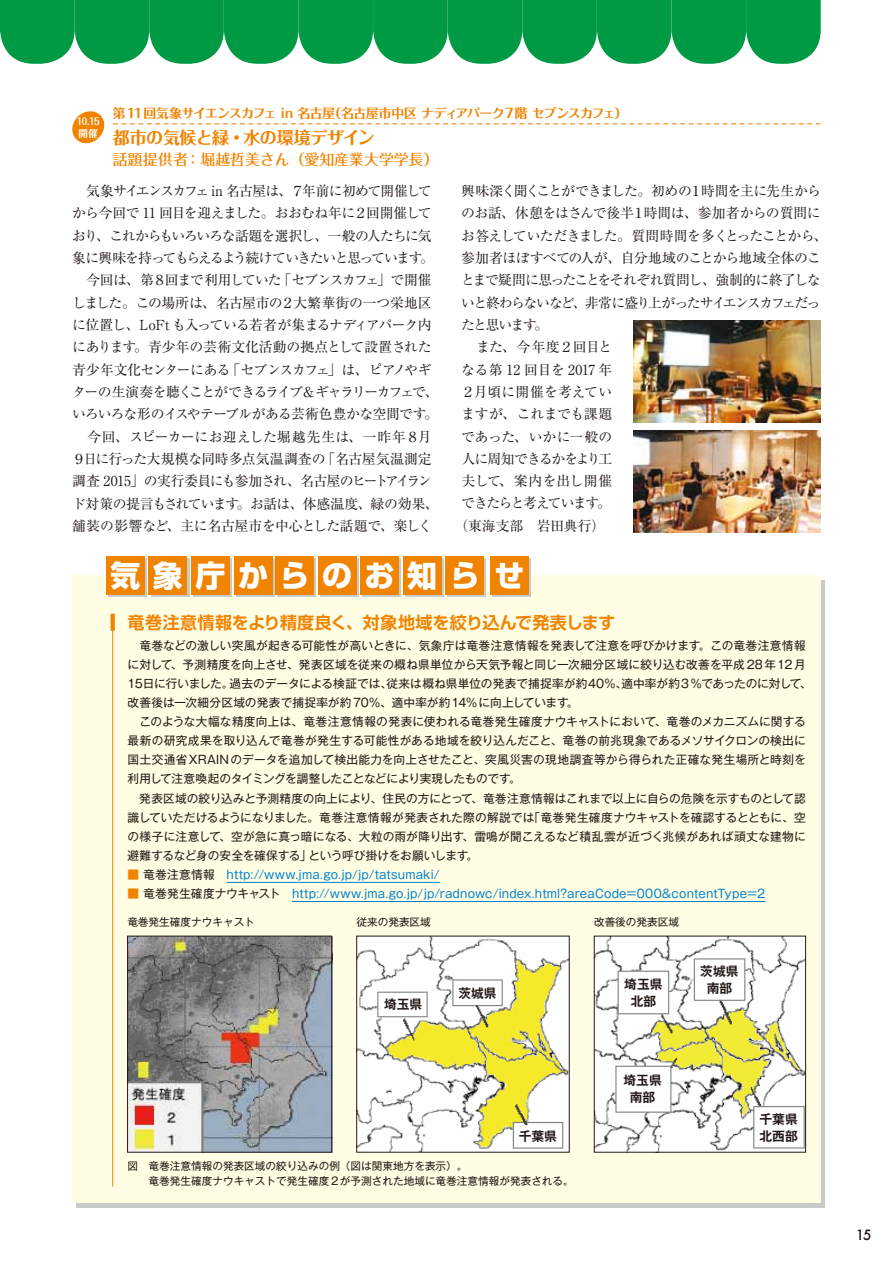
<style>
.page{position:relative;width:893px;height:1263px;background:#fff}
.page>*{position:absolute;margin:0;border:0;box-sizing:border-box;transform-origin:0 0}
.t1{font:800 29.7px "Shin Go Pro";letter-spacing:.43em;color:#fff}
.t2{font:700 16.95px "Shin Go Pro De";letter-spacing:.01em;color:#f08300}
.t3{font:700 16.95px "Folk Pro";letter-spacing:-.025em;color:#f08300}
.t4{font:500 14.85px "Folk Pro";color:#f08300}
.t5{font:13.8px/22.4px "Ryumin Pro";letter-spacing:-.05em;color:#221815}
.t6{font:13.8px "Ryumin Pro";letter-spacing:-.03em;color:#221815}
.t7{font:13.8px "Ryumin Pro";letter-spacing:-.105em;color:#221815}
.t8{font:13.8px "Ryumin Pro";letter-spacing:-.07em;color:#221815}
.t9{font:13.8px "Ryumin Pro";letter-spacing:-.005em;color:#221815}
.t10{font:13.8px "Ryumin Pro";letter-spacing:-.075em;color:#221815}
.t11{font:13.8px "Ryumin Pro";letter-spacing:-.1em;color:#221815}
.t12{font:13.8px "Ryumin Pro";letter-spacing:.01em;color:#221815}
.t13{font:13.8px "Ryumin Pro";letter-spacing:.005em;color:#221815}
.t14{font:13.8px "Ryumin Pro";letter-spacing:-.01em;color:#221815}
.t15{font:500 13.8px "Futura";color:#221815}
.t16{font:700 12.75px "Folk Pro";letter-spacing:-.035em;color:#f08300}
.t17{font:700 12.75px/17px "Gothic MB101 Pr 5 De";color:#221815;text-align:center}
.t18{font:11.7px/19.2px "Gothic MB101 Pro";letter-spacing:.005em;color:#221815}
.t19{font:11.7px "Gothic MB101 Pro";letter-spacing:.015em;color:#0081cc}
.t20{font:10.65px/14.9px "Gothic MB101 Pr 5";color:#221815}
.t21{font:700 9.6px/11.7px "Folk Pro";color:#fff;scale:.85 1}
.s1{color:#f08300}
.s2{color:#221815}
</style>
<div class="page">
<svg style="left:113px;top:123px;width:707px;height:1px"></svg>
<svg style="left:72px;top:111px;width:33px;height:33px"></svg>
<img style="left:634px;top:431px;width:187px;height:102px">
<img style="left:634px;top:320px;width:187px;height:102px">
<svg style="left:0;top:0;width:821px;height:64px;background:#19a357"></svg>
<div style="left:72px;top:575px;width:749px;height:628px;background:#fffde4"></div>
<div style="left:108px;top:558px;width:39px;height:39px;background:#c9caca"></div>
<div style="left:106px;top:556px;width:39px;height:39px;background:#f08300"></div>
<div style="left:151px;top:558px;width:38px;height:39px;background:#c9caca"></div>
<div style="left:149px;top:556px;width:38px;height:39px;background:#f08300"></div>
<div style="left:193px;top:558px;width:39px;height:39px;background:#c9caca"></div>
<div style="left:191px;top:556px;width:39px;height:39px;background:#f08300"></div>
<div style="left:236px;top:558px;width:38px;height:39px;background:linear-gradient(to bottom,#f08300,#f08300)"></div>
<div style="left:234px;top:556px;width:38px;height:39px;background:#f08300"></div>
<div style="left:320px;top:558px;width:38px;height:39px;background:linear-gradient(to bottom,#f08300,#f08300)"></div>
<div style="left:318px;top:556px;width:38px;height:39px;background:#f08300"></div>
<div style="left:405px;top:558px;width:38px;height:39px;background:linear-gradient(to bottom,#f08300,#f08300)"></div>
<div style="left:403px;top:556px;width:38px;height:39px;background:#f08300"></div>
<div style="left:362px;top:558px;width:39px;height:39px;background:#c9caca"></div>
<div style="left:360px;top:556px;width:39px;height:39px;background:#f08300"></div>
<div style="left:277px;top:558px;width:39px;height:39px;background:#c9caca"></div>
<div style="left:275px;top:556px;width:39px;height:39px;background:#f08300"></div>
<div style="left:448px;top:558px;width:38px;height:39px;background:#c9caca"></div>
<div style="left:445px;top:556px;width:39px;height:39px;background:#f08300"></div>
<div style="left:492px;top:558px;width:38px;height:39px;background:linear-gradient(to bottom,#f08300,#f08300)"></div>
<div style="left:490px;top:556px;width:38px;height:39px;background:#f08300"></div>
<svg style="left:111px;top:614px;width:4px;height:17px"></svg>
<hr style="left:112px;top:614px;width:1px;height:572px;background:#f08300">
<hr style="left:227px;top:882px;width:213px;height:1px;background:#0081cc">
<hr style="left:292px;top:901px;width:473px;height:1px;background:#0081cc">
<img style="left:129px;top:938px;width:201px;height:212px">
<div style="left:127px;top:936px;width:205px;height:216px;border:1px solid #221815"></div>
<img style="left:358px;top:938px;width:209px;height:212px">
<img style="left:596px;top:938px;width:208px;height:212px">
<div style="left:594px;top:936px;width:212px;height:216px;border:1px solid #221815"></div>
<div style="left:381px;top:994px;width:44px;height:21px;background:#fff"></div>
<div style="left:455px;top:982px;width:45px;height:21px;background:#fff"></div>
<div style="left:516px;top:1125px;width:44px;height:21px;background:#fff"></div>
<div style="left:620px;top:974px;width:47px;height:36px;background:#fff"></div>
<div style="left:619px;top:1071px;width:47px;height:36px;background:#fff"></div>
<div style="left:696px;top:961px;width:47px;height:36px;background:#fff"></div>
<div style="left:755px;top:1109px;width:47px;height:36px;background:#fff"></div>
<p class="t21" style="left:77px;top:114px;width:29px">10.15開催</p>
<p class="t16" style="left:113px;top:102px;width:516px">第11回気象サイエンスカフェ in 名古屋（名古屋市中区 ナディアパーク７階 セブンスカフェ）</p>
<h2 class="t3" style="left:113px;top:123px;width:264px">都市の気候と緑・水の環境デザイン</h2>
<p class="t4" style="left:113px;top:147px;width:327px">話題提供者：堀越哲美さん（愛知産業大学学長）</p>
<p class="t5" style="left:72px;top:179px;width:368px">　気象サイエンスカフェ in 名古屋は、７年前に初めて開催してから今回で 11 回目を迎えました。おおむね年に２回開催しており、これからもいろいろな話題を選択し、一般の人たちに気象に興味を持ってもらえるよう続けていきたいと思っています。　今回は、第８回まで利用していた「セブンスカフェ」で開催しました。この場所は、名古屋市の２大繁華街の一つ栄地区に位置し、LoFt も入っている若者が集まるナディアパーク内にあります。青少年の芸術文化活動の拠点として設置された青少年文化センターにある「セブンスカフェ」は、ピアノやギターの生演奏を聴くことができるライブ＆ギャラリーカフェで、いろいろな形のイスやテーブルがある芸術色豊かな空間です。　今回、スピーカーにお迎えした堀越先生は、一昨年８月９日に行った大規模な同時多点気温調査の「名古屋気温測定調査 2015」の実行委員にも参加され、名古屋のヒートアイランド対策の提言もされています。お話は、体感温度、緑の効果、舗装の影響など、主に名古屋市を中心とした話題で、楽しく</p>
<p class="t8" style="left:461px;top:180px;width:361px">興味深く聞くことができました。初めの１時間を主に先生から</p>
<p class="t5" style="left:461px;top:201px;width:361px">のお話、休憩をはさんで後半１時間は、参加者からの質問に</p>
<p class="t5" style="left:461px;top:223px;width:368px">お答えしていただきました。質問時間を多くとったことから、</p>
<p class="t6" style="left:461px;top:247px;width:361px">参加者ほぼすべての人が、自分地域のことから地域全体のこ</p>
<p class="t5" style="left:461px;top:268px;width:361px">とまで疑問に思ったことをそれぞれ質問し、強制的に終了しな</p>
<p class="t7" style="left:461px;top:292px;width:361px">いと終わらないなど、非常に盛り上がったサイエンスカフェだっ</p>
<p class="t5" style="left:461px;top:313px;width:89px">たと思います。</p>
<p class="t6" style="left:461px;top:336px;width:153px">　また、今年度２回目と</p>
<p class="t9" style="left:461px;top:359px;width:153px">なる第 12 回目を 2017 年</p>
<p class="t12" style="left:461px;top:381px;width:153px">２月頃に開催を考えてい</p>
<p class="t6" style="left:461px;top:403px;width:153px">ますが、これまでも課題</p>
<p class="t9" style="left:461px;top:425px;width:153px">であった、いかに一般の</p>
<p class="t10" style="left:461px;top:448px;width:153px">人に周知できるかをより工</p>
<p class="t13" style="left:461px;top:470px;width:152px">夫して、案内を出し開催</p>
<p class="t11" style="left:461px;top:492px;width:151px">できたらと考えています。</p>
<p class="t14" style="left:454px;top:515px;width:152px">（東海支部　岩田典行）</p>
<h1 class="t1" style="left:111px;top:552px;width:415px">気象庁からのお知らせ</h1>
<h2 class="t2" style="left:128px;top:608px;width:490px">竜巻注意情報をより精度良く、対象地域を絞り込んで発表します</h2>
<p class="t18" style="left:128px;top:634px;width:685px">　竜巻などの激しい突風が起きる可能性が高いときに、気象庁は竜巻注意情報を発表して注意を呼びかけます。この竜巻注意情報に対して、予測精度を向上させ、発表区域を従来の概ね県単位から天気予報と同じ一次細分区域に絞り込む改善を平成28年12月15日に行いました。過去のデータによる検証では、従来は概ね県単位の発表で捕捉率が約40%、適中率が約３%であったのに対して、改善後は一次細分区域の発表で捕捉率が約70%、適中率が約14%に向上しています。<br>　このような大幅な精度向上は、竜巻注意情報の発表に使われる竜巻発生確度ナウキャストにおいて、竜巻のメカニズムに関する最新の研究成果を取り込んで竜巻が発生する可能性がある地域を絞り込んだこと、竜巻の前兆現象であるメソサイクロンの検出に国土交通省XRAINのデータを追加して検出能力を向上させたこと、突風災害の現地調査等から得られた正確な発生場所と時刻を利用して注意喚起のタイミングを調整したことなどにより実現したものです。<br>　発表区域の絞り込みと予測精度の向上により、住民の方にとって、竜巻注意情報はこれまで以上に自らの危険を示すものとして認識していただけるようになりました。竜巻注意情報が発表された際の解説では「竜巻発生確度ナウキャストを確認するとともに、空の様子に注意して、空が急に真っ暗になる、大粒の雨が降り出す、雷鳴が聞こえるなど積乱雲が近づく兆候があれば頑丈な建物に避難するなど身の安全を確保する」という呼び掛けをお願いします。</p>
<p class="t19" style="left:128px;top:865px;width:314px"><span class="s1">■</span> <span class="s2">竜巻注意情報　</span>http://www.jma.go.jp/jp/tatsumaki/</p>
<p class="t19" style="left:128px;top:884px;width:639px"><span class="s1">■</span> <span class="s2">竜巻発生確度ナウキャスト　</span>http://www.jma.go.jp/jp/radnowc/index.html?areaCode=000&amp;contentType=2</p>
<p class="t20" style="left:127px;top:914px;width:129px">竜巻発生確度ナウキャスト</p>
<p class="t20" style="left:356px;top:914px;width:76px">従来の発表区域</p>
<p class="t20" style="left:594px;top:914px;width:87px">改善後の発表区域</p>
<p class="t17" style="left:384px;top:995px;width:40px">埼玉県</p>
<p class="t17" style="left:458px;top:983px;width:40px">茨城県</p>
<p class="t17" style="left:624px;top:974px;width:40px">埼玉県北部</p>
<p class="t17" style="left:700px;top:961px;width:40px">茨城県南部</p>
<p class="t17" style="left:519px;top:1126px;width:40px">千葉県</p>
<p class="t20" style="left:127px;top:1158px;width:448px">図　竜巻注意情報の発表区域の絞り込みの例（図は関東地方を表示）。<br>　　竜巻発生確度ナウキャストで発生確度２が予測された地域に竜巻注意情報が発表される。</p>
<p class="t17" style="left:623px;top:1071px;width:40px">埼玉県南部</p>
<p class="t17" style="left:759px;top:1109px;width:40px;text-align:left">千葉県北西部</p>
<p class="t15" style="left:856px;top:1225px;width:17px">15</p>
</div>
